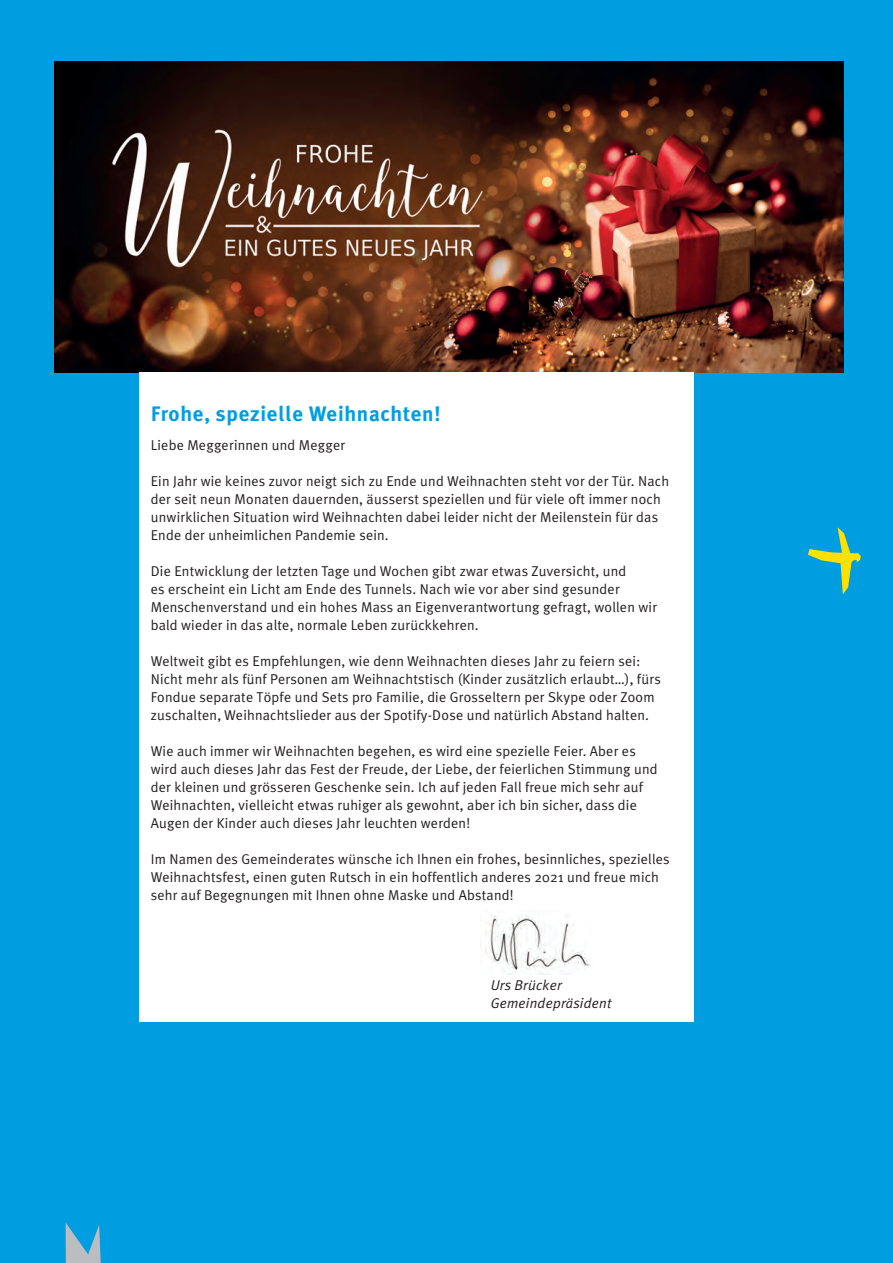
<style>
.page{position:relative;width:893px;height:1263px;background:#009ee1}
.page>*{position:absolute;margin:0;border:0;box-sizing:border-box;transform-origin:0 0}
.t1{font:700 21px "Meta Plus";letter-spacing:.035em;color:#009ee1}
.t2{font:14.25px/18px "Meta Plus Normal";letter-spacing:.015em;color:#231f20}
.t3{font:italic 14.25px/18px "Meta Plus Normal";letter-spacing:.015em;color:#231f20}
</style>
<div class="page">
<svg style="left:66px;top:1223px;width:35px;height:40px"></svg>
<svg style="left:808px;top:527px;width:53px;height:67px"></svg>
<img style="left:54px;top:62px;width:789px;height:310px">
<div style="left:139px;top:372px;width:554px;height:649px;background:#fff"></div>
<img style="left:485px;top:915px;width:105px;height:59px">
<h1 class="t1" style="left:151px;top:402px;width:291px">Frohe, spezielle Weihnachten!</h1>
<p class="t2" style="left:151px;top:436px;width:196px">Liebe Meggerinnen und Megger</p>
<p class="t2" style="left:151px;top:472px;width:520px">Ein Jahr wie keines zuvor neigt sich zu Ende und Weihnachten steht vor der Tür. Nach der seit neun Monaten dauernden, äusserst speziellen und für viele oft immer noch unwirklichen Situation wird Weihnachten dabei leider nicht der Meilenstein für das Ende der unheimlichen Pandemie sein.</p>
<p class="t2" style="left:151px;top:562px;width:508px">Die Entwicklung der letzten Tage und Wochen gibt zwar etwas Zuversicht, und<br>es erscheint ein Licht am Ende des Tunnels. Nach wie vor aber sind gesunder Menschenverstand und ein hohes Mass an Eigenverantwortung gefragt, wollen wir bald wieder in das alte, normale Leben zurückkehren.</p>
<p class="t2" style="left:151px;top:652px;width:512px">Weltweit gibt es Empfehlungen, wie denn Weihnachten dieses Jahr zu feiern sei:<br>Nicht mehr als fünf Personen am Weihnachtstisch (Kinder zusätzlich erlaubt…), fürs Fondue separate Töpfe und Sets pro Familie, die Grosseltern per Skype oder Zoom zuschalten, Weihnachtslieder aus der Spotify-Dose und natürlich Abstand halten.</p>
<p class="t2" style="left:151px;top:742px;width:508px">Wie auch immer wir Weihnachten begehen, es wird eine spezielle Feier. Aber es wird auch dieses Jahr das Fest der Freude, der Liebe, der feierlichen Stimmung und der kleinen und grösseren Geschenke sein. Ich auf jeden Fall freue mich sehr auf Weihnachten, vielleicht etwas ruhiger als gewohnt, aber ich bin sicher, dass die Augen der Kinder auch dieses Jahr leuchten werden!</p>
<p class="t2" style="left:151px;top:850px;width:520px">Im Namen des Gemeinderates wünsche ich Ihnen ein frohes, besinnliches, spezielles<br>Weihnachtsfest, einen guten Rutsch in ein hoffentlich anderes 2021 und freue mich sehr auf Begegnungen mit Ihnen ohne Maske und Abstand!</p>
<p class="t3" style="left:491px;top:976px;width:122px">Urs Brücker<br>Gemeindepräsident</p>
</div>
